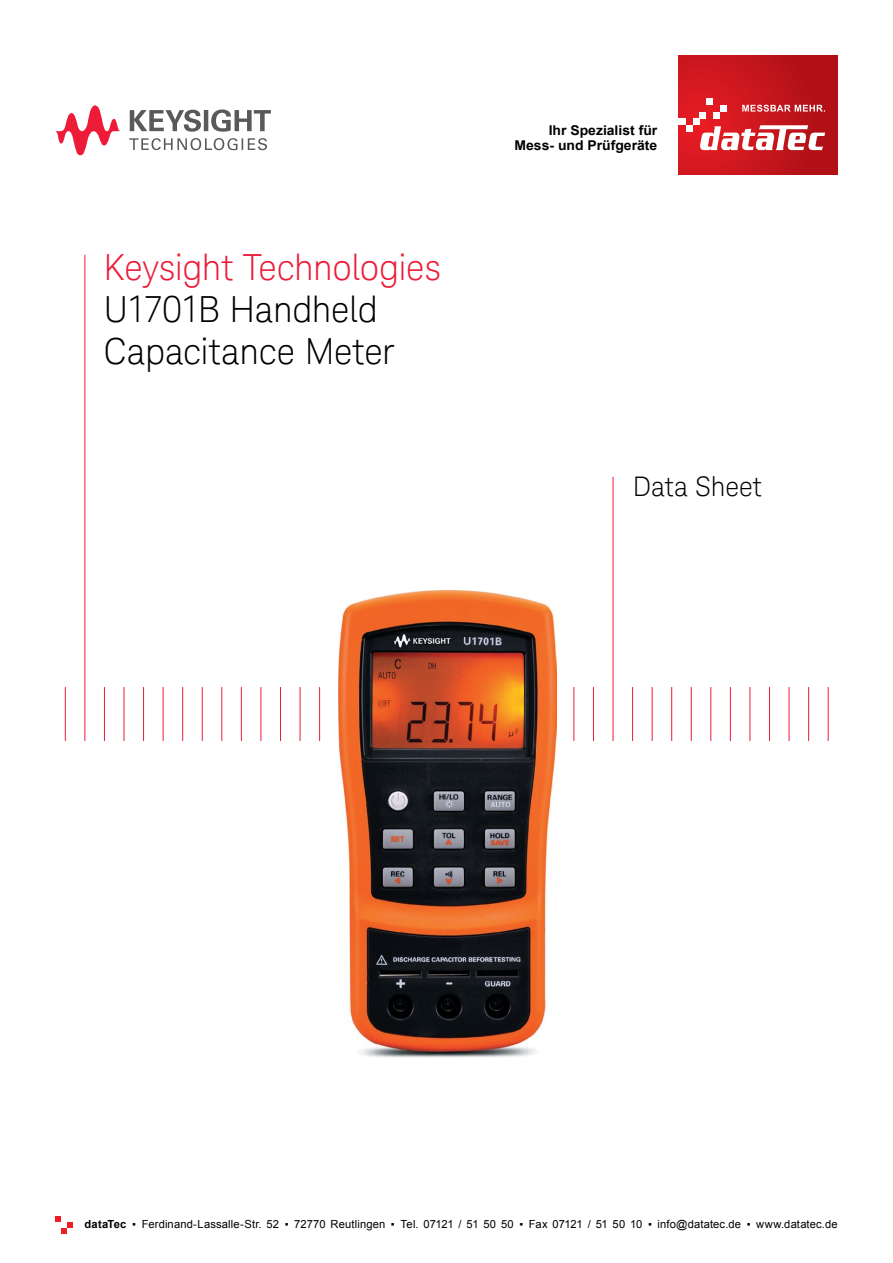
<style>
.page{position:relative;width:893px;height:1263px;background:#fff}
.page>*{position:absolute;margin:0;border:0;box-sizing:border-box;transform-origin:0 0}
.t1{font:300 36px/42px "Keysight Sans";letter-spacing:-.01em;color:#000}
.t2{font:300 36px "Keysight Sans";letter-spacing:-.01em;color:#ed1b37}
.t3{font:300 27px "Keysight Sans";letter-spacing:-.005em;color:#000}
.t4{font:700 13.5px/15px "Arial";color:#000;text-align:right}
.t5{font:11.25px "Arial";letter-spacing:.01em;color:#000}
.s1{font-weight:700}
</style>
<div class="page">
<svg style="left:679px;top:55px;width:159px;height:119px;background:#cc3137"></svg>
<svg style="left:129px;top:138px;width:138px;height:12px"></svg>
<svg style="left:130px;top:109px;width:141px;height:23px"></svg>
<svg style="left:55px;top:105px;width:65px;height:50px"></svg>
<svg style="left:55px;top:1216px;width:18px;height:18px"></svg>
<hr style="left:65px;top:687px;width:1px;height:54px;background:#ed1b37">
<hr style="left:85px;top:255px;width:1px;height:486px;background:#ed1b37">
<hr style="left:104px;top:687px;width:1px;height:54px;background:#ed1b37">
<hr style="left:124px;top:687px;width:1px;height:54px;background:#ed1b37">
<hr style="left:143px;top:687px;width:1px;height:54px;background:#ed1b37">
<hr style="left:163px;top:687px;width:1px;height:54px;background:#ed1b37">
<hr style="left:182px;top:687px;width:1px;height:54px;background:#ed1b37">
<hr style="left:202px;top:687px;width:1px;height:54px;background:#ed1b37">
<hr style="left:221px;top:687px;width:1px;height:54px;background:#ed1b37">
<hr style="left:241px;top:687px;width:1px;height:54px;background:#ed1b37">
<hr style="left:261px;top:687px;width:1px;height:54px;background:#ed1b37">
<hr style="left:280px;top:687px;width:1px;height:54px;background:#ed1b37">
<hr style="left:300px;top:687px;width:1px;height:54px;background:#ed1b37">
<hr style="left:319px;top:687px;width:1px;height:54px;background:#ed1b37">
<hr style="left:573px;top:687px;width:1px;height:54px;background:#ed1b37">
<hr style="left:593px;top:687px;width:1px;height:54px;background:#ed1b37">
<hr style="left:613px;top:477px;width:1px;height:264px;background:#ed1b37">
<hr style="left:632px;top:687px;width:1px;height:54px;background:#ed1b37">
<hr style="left:652px;top:687px;width:1px;height:54px;background:#ed1b37">
<hr style="left:671px;top:687px;width:1px;height:54px;background:#ed1b37">
<hr style="left:691px;top:687px;width:1px;height:54px;background:#ed1b37">
<hr style="left:710px;top:687px;width:1px;height:54px;background:#ed1b37">
<hr style="left:730px;top:687px;width:1px;height:54px;background:#ed1b37">
<hr style="left:750px;top:687px;width:1px;height:54px;background:#ed1b37">
<hr style="left:769px;top:687px;width:1px;height:54px;background:#ed1b37">
<hr style="left:789px;top:687px;width:1px;height:54px;background:#ed1b37">
<hr style="left:808px;top:687px;width:1px;height:54px;background:#ed1b37">
<hr style="left:828px;top:687px;width:1px;height:54px;background:#ed1b37">
<img style="left:338px;top:591px;width:218px;height:467px">
<h1 class="t2" style="left:104px;top:247px;width:339px">Keysight Technologies</h1>
<h1 class="t1" style="left:104px;top:289px;width:293px">U1701B Handheld<br>Capacitance Meter</h1>
<p class="t4" style="left:515px;top:123px;width:144px">Ihr Spezialist für<br>Mess- und Prüfgeräte</p>
<h2 class="t3" style="left:633px;top:470px;width:131px">Data Sheet</h2>
<p class="t5" style="left:84px;top:1216px;width:755px"><span class="s1">dataTec</span> ▪ Ferdinand-Lassalle-Str. 52 ▪ 72770 Reutlingen ▪ Tel. 07121 / 51 50 50 ▪ Fax 07121 / 51 50 10 ▪ info@datatec.de ▪ www.datatec.de</p>
</div>
